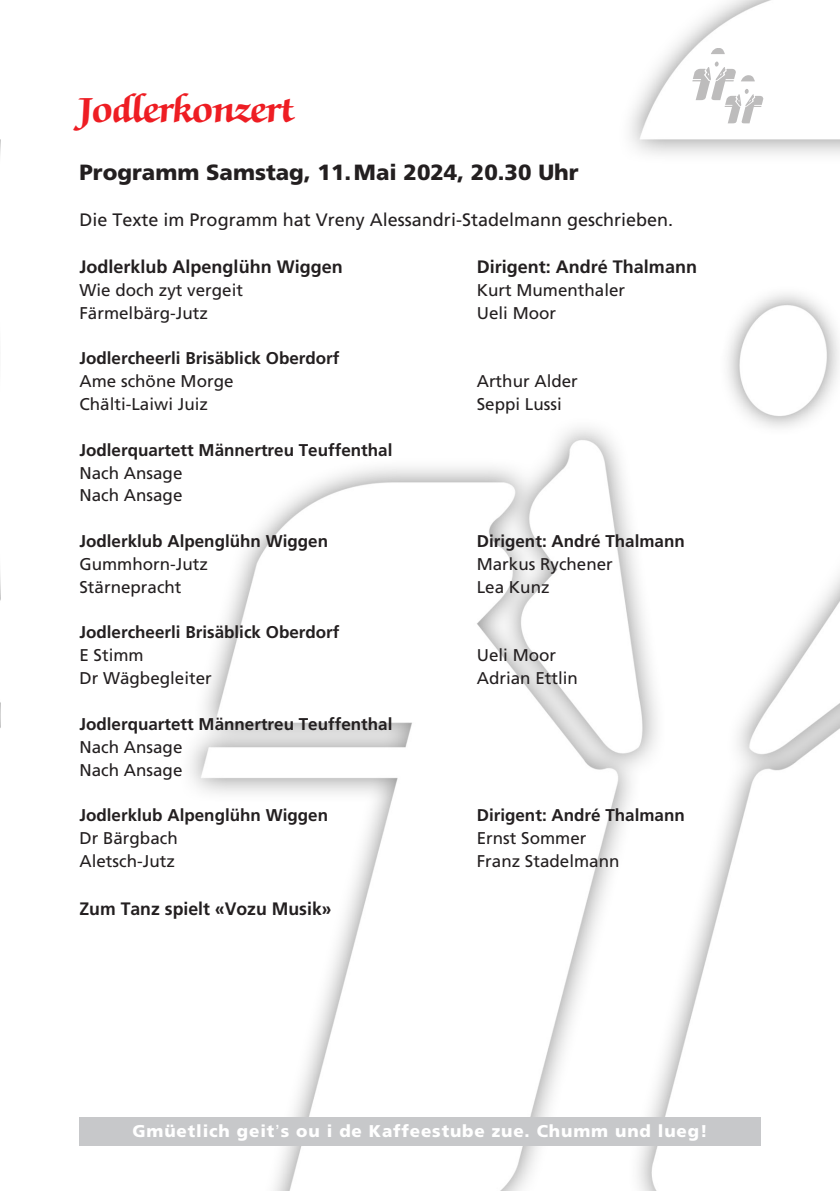
<style>
.page{position:relative;width:840px;height:1191px;background:#fff}
.page>*{position:absolute;margin:0;border:0;box-sizing:border-box;transform-origin:0 0}
.t1{font:700 40px "Zapf Chancery IT Cby BT";color:#ee1d23}
.t2{font:900 22px "Frutiger LT Std";color:#231f20}
.t3{font:700 18px "Frutiger LT Std";color:#231f20}
.t4{font:18px "Frutiger LT Std";color:#231f20}
.t5{font:17px/22.8px "Frutiger LT Std";color:#231f20}
.t6{font:700 17px "Frutiger LT Std";color:#231f20}
.t7{font:900 17px "Frutiger LT Std";letter-spacing:.05em;color:#fff}
.s1{font-family:"Helvetica Neue LT Std";font-weight:400}
</style>
<div class="page">
<img style="left:0;top:139px;width:1px;height:589px">
<img style="left:93px;top:0;width:746px;height:1191px">
<div style="left:79px;top:1117px;width:681px;height:28px;background:#c7c8ca"></div>
<svg style="left:710px;top:48px;width:14px;height:6px"></svg>
<svg style="left:691px;top:61px;width:72px;height:63px"></svg>
<h1 class="t1" style="left:79px;top:89px;width:216px">Jodlerkonzert</h1>
<p class="t2" style="left:79px;top:159px;width:500px">Programm Samstag, 11.Mai 2024, 20.30 Uhr</p>
<p class="t4" style="left:79px;top:209px;width:595px">Die Texte im Programm hat Vreny Alessandri-Stadelmann geschrieben.</p>
<p class="t3" style="left:79px;top:256px;width:265px">Jodlerklub Alpenglühn Wiggen</p>
<p class="t3" style="left:476px;top:256px;width:222px">Dirigent: André Thalmann</p>
<p class="t5" style="left:79px;top:279px;width:165px">Wie doch zyt vergeit</p>
<p class="t5" style="left:476px;top:279px;width:150px">Kurt Mumenthaler</p>
<p class="t5" style="left:79px;top:301px;width:130px">Färmelbärg-Jutz</p>
<p class="t5" style="left:476px;top:301px;width:81px">Ueli Moor</p>
<p class="t6" style="left:79px;top:348px;width:261px">Jodlercheerli Brisäblick Oberdorf</p>
<p class="t5" style="left:79px;top:370px;width:155px">Ame schöne Morge</p>
<p class="t5" style="left:476px;top:370px;width:103px">Arthur Alder</p>
<p class="t5" style="left:79px;top:393px;width:130px">Chälti-Laiwi Juiz</p>
<p class="t5" style="left:476px;top:393px;width:87px">Seppi Lussi</p>
<p class="t6" style="left:79px;top:440px;width:314px">Jodlerquartett Männertreu Teuffenthal</p>
<p class="t5" style="left:79px;top:461px;width:104px">Nach Ansage<br>Nach Ansage</p>
<p class="t6" style="left:79px;top:531px;width:250px">Jodlerklub Alpenglühn Wiggen</p>
<p class="t6" style="left:476px;top:531px;width:209px">Dirigent: André Thalmann</p>
<p class="t5" style="left:79px;top:553px;width:130px">Gummhorn-Jutz</p>
<p class="t5" style="left:476px;top:553px;width:138px">Markus Rychener</p>
<p class="t5" style="left:79px;top:575px;width:104px">Stärnepracht</p>
<p class="t5" style="left:476px;top:575px;width:74px">Lea Kunz</p>
<p class="t6" style="left:79px;top:622px;width:261px">Jodlercheerli Brisäblick Oberdorf</p>
<p class="t5" style="left:79px;top:644px;width:66px">E Stimm</p>
<p class="t5" style="left:476px;top:644px;width:81px">Ueli Moor</p>
<p class="t5" style="left:79px;top:667px;width:134px">Dr Wägbegleiter</p>
<p class="t5" style="left:476px;top:667px;width:103px">Adrian Ettlin</p>
<p class="t6" style="left:79px;top:714px;width:314px">Jodlerquartett Männertreu Teuffenthal</p>
<p class="t5" style="left:79px;top:735px;width:104px">Nach Ansage<br>Nach Ansage</p>
<p class="t6" style="left:79px;top:805px;width:250px">Jodlerklub Alpenglühn Wiggen</p>
<p class="t6" style="left:476px;top:805px;width:209px">Dirigent: André Thalmann</p>
<p class="t5" style="left:79px;top:826px;width:100px">Dr Bärgbach</p>
<p class="t5" style="left:476px;top:826px;width:111px">Ernst Sommer</p>
<p class="t5" style="left:79px;top:849px;width:97px">Aletsch-Jutz</p>
<p class="t5" style="left:476px;top:849px;width:144px">Franz Stadelmann</p>
<p class="t3" style="left:79px;top:898px;width:253px">Zum Tanz spielt «Vozu Musik»</p>
<p class="t7" style="left:132px;top:1120px;width:576px">Gmüetlich geit<span class="s1">’</span>s ou i de Kaffeestube zue. Chumm und lueg!</p>
</div>
